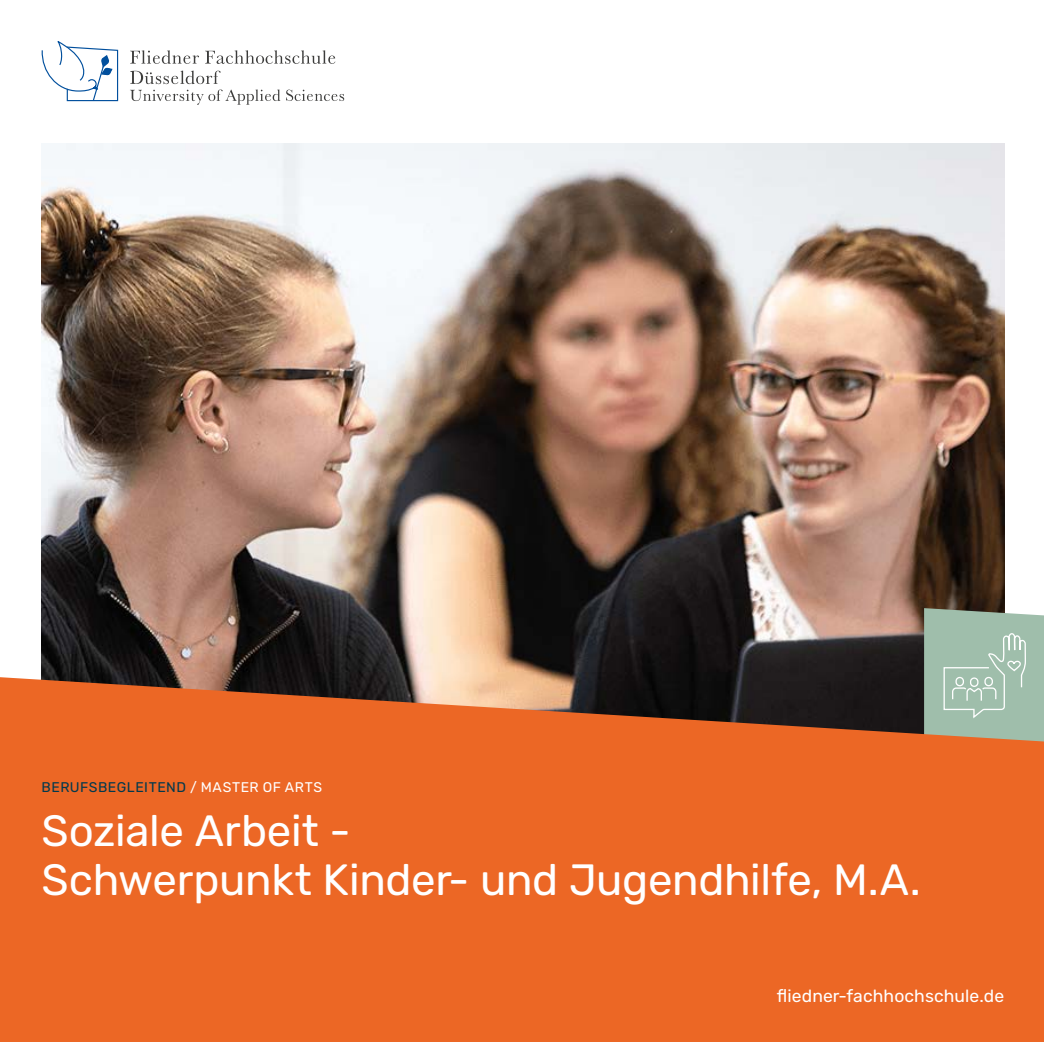
<style>
.page{position:relative;width:1044px;height:1042px;background:#fff}
.page>*{position:absolute;margin:0;border:0;box-sizing:border-box;transform-origin:0 0}
.t1{font:43.75px/49px "Rubik";letter-spacing:-.01em;color:#fff}
.t2{font:17.5px "Rubik";letter-spacing:.005em;color:#fff}
.t3{font:14px "Rubik";letter-spacing:.035em;color:#00394d}
.s1{color:#fff}
</style>
<div class="page">
<img style="left:42px;top:144px;width:962px;height:469px">
<svg style="left:943px;top:329px;width:62px;height:284px;background:#4c3425"></svg>
<svg style="left:0;top:613px;width:1044px;height:429px;background:#cc632e"></svg>
<svg style="left:41px;top:41px;width:78px;height:61px"></svg>
<svg style="left:130px;top:50px;width:69px;height:14px"></svg>
<svg style="left:205px;top:50px;width:130px;height:14px"></svg>
<svg style="left:130px;top:71px;width:150px;height:34px"></svg>
<svg style="left:286px;top:90px;width:58px;height:11px"></svg>
<p class="t3" style="left:42px;top:779px;width:282px">BERUFSBEGLEITEND <span class="s1">/ MASTER OF ARTS</span></p>
<p class="t1" style="left:42px;top:807px;width:880px">Soziale Arbeit -<br>Schwerpunkt Kinder- und Jugendhilfe, M.A.</p>
<p class="t2" style="left:777px;top:986px;width:229px">fliedner-fachhochschule.de</p>
</div>
